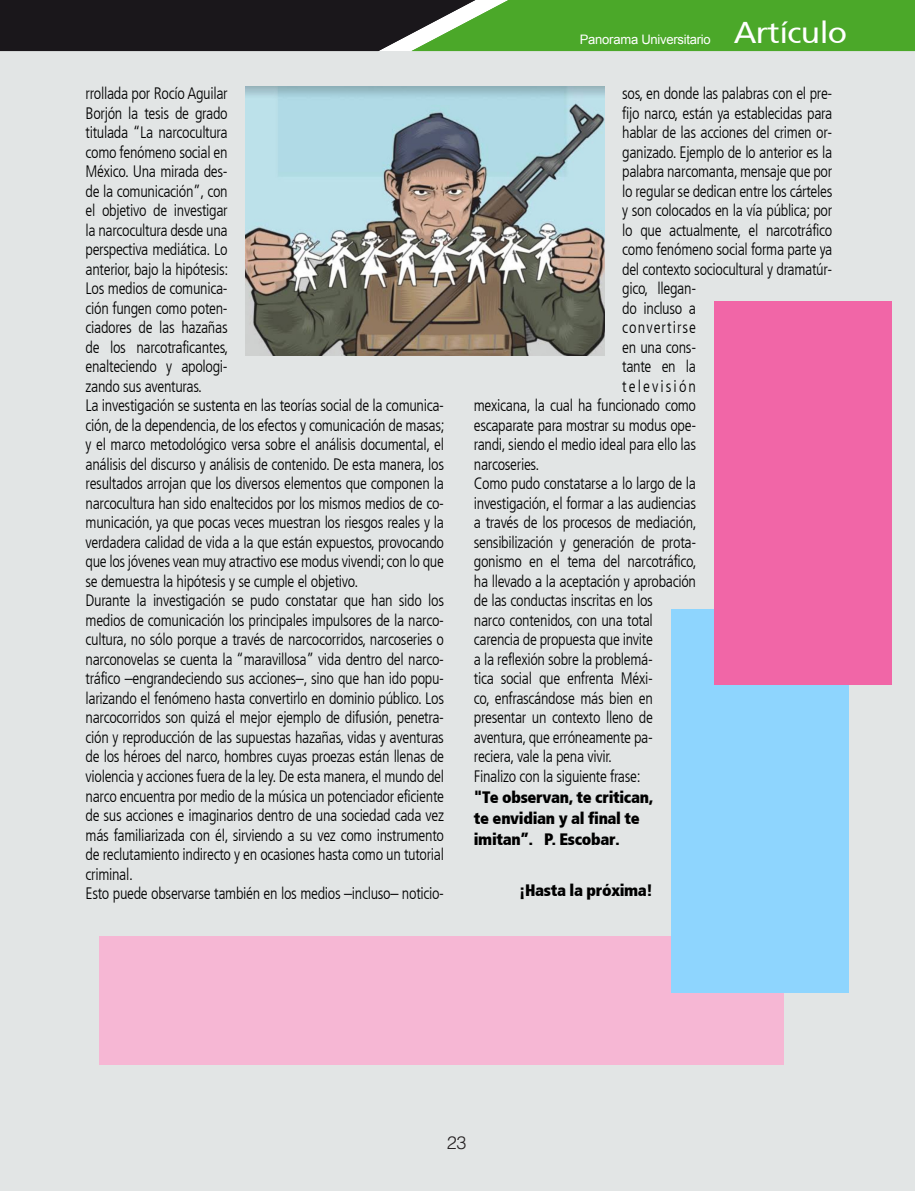
<style>
.page{position:relative;width:915px;height:1191px;background:#fff}
.page>*{position:absolute;margin:0;border:0;box-sizing:border-box;transform-origin:0 0}
.t1{font:30px "Frutiger SAIN Rmv 1 Roman";letter-spacing:-.02em;color:#fff;scale:1.06 1}
.t2{font:300 18px "Helvetica LT Std";color:#231f20}
.t3{font:300 condensed 16.5px/19.5px "Frutiger LT";letter-spacing:-.02em;color:#000}
.t4{font:900 condensed 16.5px/21px "Frutiger";letter-spacing:-.02em;color:#000}
.t5{font:300 condensed 16.5px "Frutiger LT";letter-spacing:.065em;color:#000}
.t6{font:300 condensed 16.5px "Frutiger LT";letter-spacing:.13em;color:#000}
.t7{font:13.05px "Arial";letter-spacing:-.02em;color:#fff}
</style>
<div class="page">
<div style="left:0;top:51px;width:914px;height:1140px;background:#e2e5e5"></div>
<div style="left:99px;top:936px;width:684px;height:128px;background:#f6b7d4"></div>
<svg style="left:0;top:0;width:914px;height:51px;background:#3a672a"></svg>
<img style="left:246px;top:87px;width:358px;height:268px">
<div style="left:670px;top:609px;width:177px;height:383px;background:#8ed5fe"></div>
<div style="left:714px;top:301px;width:177px;height:384px;background:#f166a7"></div>
<p class="t7" style="left:579px;top:30px;width:132px">Panorama Universitario</p>
<h1 class="t1" style="left:733px;top:15px;width:109px">Art’culo</h1>
<p class="t3" style="left:86px;top:84px;width:360px">rrollada por Rocío Aguilar<br>Borjón la tesis de grado<br>titulada “La narcocultura<br>como fenómeno social en<br>México. Una mirada des-<br>de la comunicación”, con<br>el objetivo de investigar<br>la narcocultura desde una<br>perspectiva mediática. Lo<br>anterior, bajo la hipótesis:<br>Los medios de comunica-<br>ción fungen como poten-<br>ciadores de las hazañas<br>de los narcotraficantes,<br>enalteciendo y apologi-<br>zando sus aventuras.<br>La investigación se sustenta en las teorías social de la comunica&shy;ción, de la dependencia, de los efectos y comunicación de masas; y el marco metodológico versa sobre el análisis documental, el análisis del discurso y análisis de contenido. De esta manera, los resultados arrojan que los diversos elementos que componen la narcocultura han sido enaltecidos por los mismos medios de co&shy;municación, ya que pocas veces muestran los riesgos reales y la verdadera calidad de vida a la que están expuestos, provocando que los jóvenes vean muy atractivo ese modus vivendi; con lo que se demuestra la hipótesis y se cumple el objetivo.<br>Durante la investigación se pudo constatar que han sido los medios de comunicación los principales impulsores de la narco&shy;cultura, no sólo porque a través de narcocorridos, narcoseries o narconovelas se cuenta la “maravillosa” vida dentro del narco&shy;tráfico –engrandeciendo sus acciones–, sino que han ido popu&shy;larizando el fenómeno hasta convertirlo en dominio público. Los narcocorridos son quizá el mejor ejemplo de difusión, penetra&shy;ción y reproducción de las supuestas hazañas, vidas y aventuras de los héroes del narco, hombres cuyas proezas están llenas de violencia y acciones fuera de la ley. De esta manera, el mundo del narco encuentra por medio de la música un potenciador eficiente de sus acciones e imaginarios dentro de una sociedad cada vez más familiarizada con él, sirviendo a su vez como instrumento de reclutamiento indirecto y en ocasiones hasta como un tutorial criminal.<br>Esto puede observarse también en los medios –incluso– noticio-</p>
<p class="t3" style="left:622px;top:84px;width:211px">sos, en donde las palabras con el pre-</p>
<p class="t3" style="left:622px;top:103px;width:211px">fijo narco, están ya establecidas para</p>
<p class="t3" style="left:622px;top:123px;width:211px">hablar de las acciones del crimen or-</p>
<p class="t3" style="left:622px;top:142px;width:211px">ganizado. Ejemplo de lo anterior es la</p>
<p class="t3" style="left:622px;top:162px;width:211px">palabra narcomanta, mensaje que por</p>
<p class="t3" style="left:622px;top:181px;width:211px">lo regular se dedican entre los cárteles</p>
<p class="t3" style="left:622px;top:201px;width:211px">y son colocados en la vía pública; por</p>
<p class="t3" style="left:622px;top:220px;width:211px">lo que actualmente, el narcotráfico</p>
<p class="t3" style="left:622px;top:240px;width:211px">como fenómeno social forma parte ya</p>
<p class="t3" style="left:622px;top:259px;width:211px">del contexto sociocultural y dramatúr-</p>
<p class="t3" style="left:622px;top:279px;width:75px">gico, llegan-</p>
<p class="t3" style="left:622px;top:298px;width:75px">do incluso a</p>
<p class="t5" style="left:622px;top:318px;width:75px">convertirse</p>
<p class="t3" style="left:622px;top:337px;width:75px">en una cons-</p>
<p class="t3" style="left:622px;top:357px;width:75px">tante en la</p>
<p class="t6" style="left:622px;top:377px;width:75px">televisión</p>
<p class="t3" style="left:473px;top:396px;width:224px">mexicana, la cual ha funcionado como</p>
<p class="t3" style="left:473px;top:415px;width:224px">escaparate para mostrar su modus ope-</p>
<p class="t3" style="left:473px;top:435px;width:224px">randi, siendo el medio ideal para ello las</p>
<p class="t3" style="left:473px;top:454px;width:67px">narcoseries.</p>
<p class="t3" style="left:473px;top:474px;width:224px">Como pudo constatarse a lo largo de la</p>
<p class="t3" style="left:473px;top:493px;width:224px">investigación, el formar a las audiencias</p>
<p class="t3" style="left:473px;top:513px;width:224px">a través de los procesos de mediación,</p>
<p class="t3" style="left:473px;top:532px;width:224px">sensibilización y generación de prota-</p>
<p class="t3" style="left:473px;top:552px;width:224px">gonismo en el tema del narcotráfico,</p>
<p class="t3" style="left:473px;top:571px;width:224px">ha llevado a la aceptación y aprobación</p>
<p class="t3" style="left:473px;top:591px;width:180px">de las conductas inscritas en los</p>
<p class="t3" style="left:473px;top:610px;width:180px">narco contenidos, con una total</p>
<p class="t3" style="left:473px;top:630px;width:180px">carencia de propuesta que invite</p>
<p class="t3" style="left:473px;top:649px;width:180px">a la reflexión sobre la problemá-</p>
<p class="t3" style="left:473px;top:669px;width:180px">tica social que enfrenta Méxi-</p>
<p class="t3" style="left:473px;top:688px;width:180px">co, enfrascándose más bien en</p>
<p class="t3" style="left:473px;top:708px;width:180px">presentar un contexto lleno de</p>
<p class="t3" style="left:473px;top:727px;width:180px">aventura, que erróneamente pa-</p>
<p class="t3" style="left:473px;top:747px;width:140px">reciera, vale la pena vivir.</p>
<p class="t3" style="left:473px;top:766px;width:168px">Finalizo con la siguiente frase:</p>
<p class="t4" style="left:473px;top:786px;width:180px">"Te observan, te critican, te envidian y al final te imitan”. P. Escobar.</p>
<p class="t4" style="left:519px;top:879px;width:135px">¡Hasta la próxima!</p>
<p class="t2" style="left:446px;top:1131px;width:21px">23</p>
</div>
